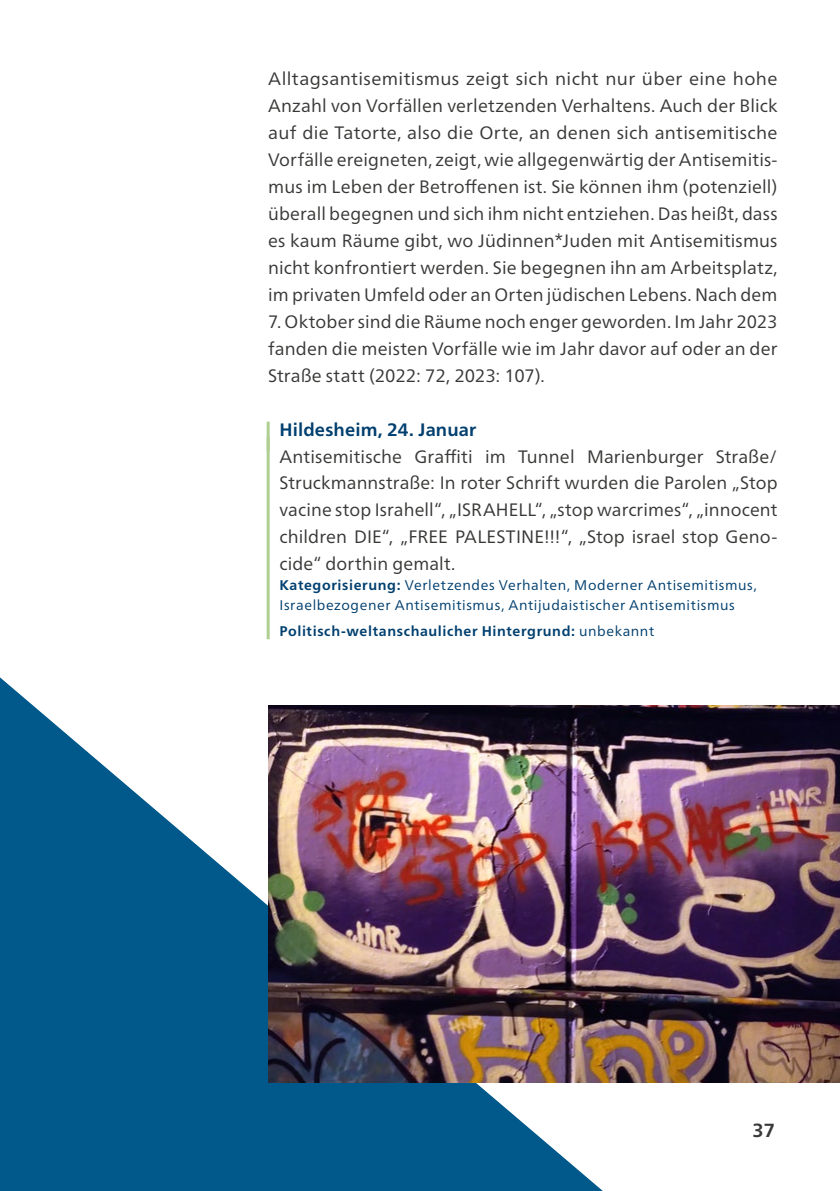
<style>
.page{position:relative;width:840px;height:1191px;background:#fff}
.page>*{position:absolute;margin:0;border:0;box-sizing:border-box;transform-origin:0 0}
.t1{font:700 19px "Neue Frutiger World";color:#383937}
.Vorfall{font:18px/27px "Neue Frutiger World";letter-spacing:.005em;color:#383937;text-align:justify}
.Vorfall_ort_Datum{font:700 18px "Neue Frutiger World";letter-spacing:.01em;color:#003f6f}
.Vorfallkategorie{font:14px/20px "Neue Frutiger World";letter-spacing:.04em;color:#003f6f}
.Vorfallkategorie-2{font:700 14px "Neue Frutiger World";letter-spacing:.045em;color:#003f6f}
.s1{font-weight:700}
.s2{font-weight:400}
</style>
<div class="page">
<svg style="left:0;top:678px;width:601px;height:513px;fill:#00598a"></svg>
<hr style="left:266px;top:421px;width:3px;height:30px;background:#aecf91">
<hr style="left:266px;top:437px;width:3px;height:202px;background:#aecf91">
<img style="left:268px;top:705px;width:571px;height:377px">
<p class="Vorfall" style="left:268px;top:66px;width:510px">Alltagsantisemitismus zeigt sich nicht nur über eine hohe Anzahl von Vorfällen verletzenden Verhaltens. Auch der Blick auf die Tatorte, also die Orte, an denen sich antisemitische Vorfälle ereigneten, zeigt, wie allgegenwärtig der Antisemitis&shy;mus im Leben der Betroffenen ist. Sie können ihm (potenziell) überall begegnen und sich ihm nicht entziehen. Das heißt, dass es kaum Räume gibt, wo Jüdinnen*Juden mit Antisemitismus nicht konfrontiert werden. Sie begegnen ihn am Arbeitsplatz, im privaten Umfeld oder an Orten jüdischen Lebens. Nach dem</p>
<p class="Vorfall" style="left:268px;top:308px;width:510px">7. Oktober sind die Räume noch enger geworden. Im Jahr 2023 fanden die meisten Vorfälle wie im Jahr davor auf oder an der Straße statt (2022: 72, 2023: 107).</p>
<p class="Vorfall_ort_Datum" style="left:279px;top:413px;width:198px">Hildesheim, 24. Januar</p>
<p class="Vorfall" style="left:279px;top:443px;width:499px">Antisemitische Graffiti im Tunnel Marienburger Straße/ Struckmannstraße: In roter Schrift wurden die Parolen „Stop vacine stop Israhell“, „ISRAHELL“, „stop warcrimes“, „innocent children DIE“, „FREE PALESTINE!!!“, „Stop israel stop Geno&shy;cide“ dorthin gemalt.</p>
<p class="Vorfallkategorie" style="left:279px;top:575px;width:478px"><span class="s1">Kategorisierung:</span> Verletzendes Verhalten, Moderner Antisemitismus,<br>Israelbezogener Antisemitismus, Antijudaistischer Antisemitismus</p>
<p class="Vorfallkategorie-2" style="left:279px;top:619px;width:376px">Politisch-weltanschaulicher Hintergrund: <span class="s2">unbekannt</span></p>
<p class="t1" style="left:752px;top:1113px;width:24px">37</p>
</div>
